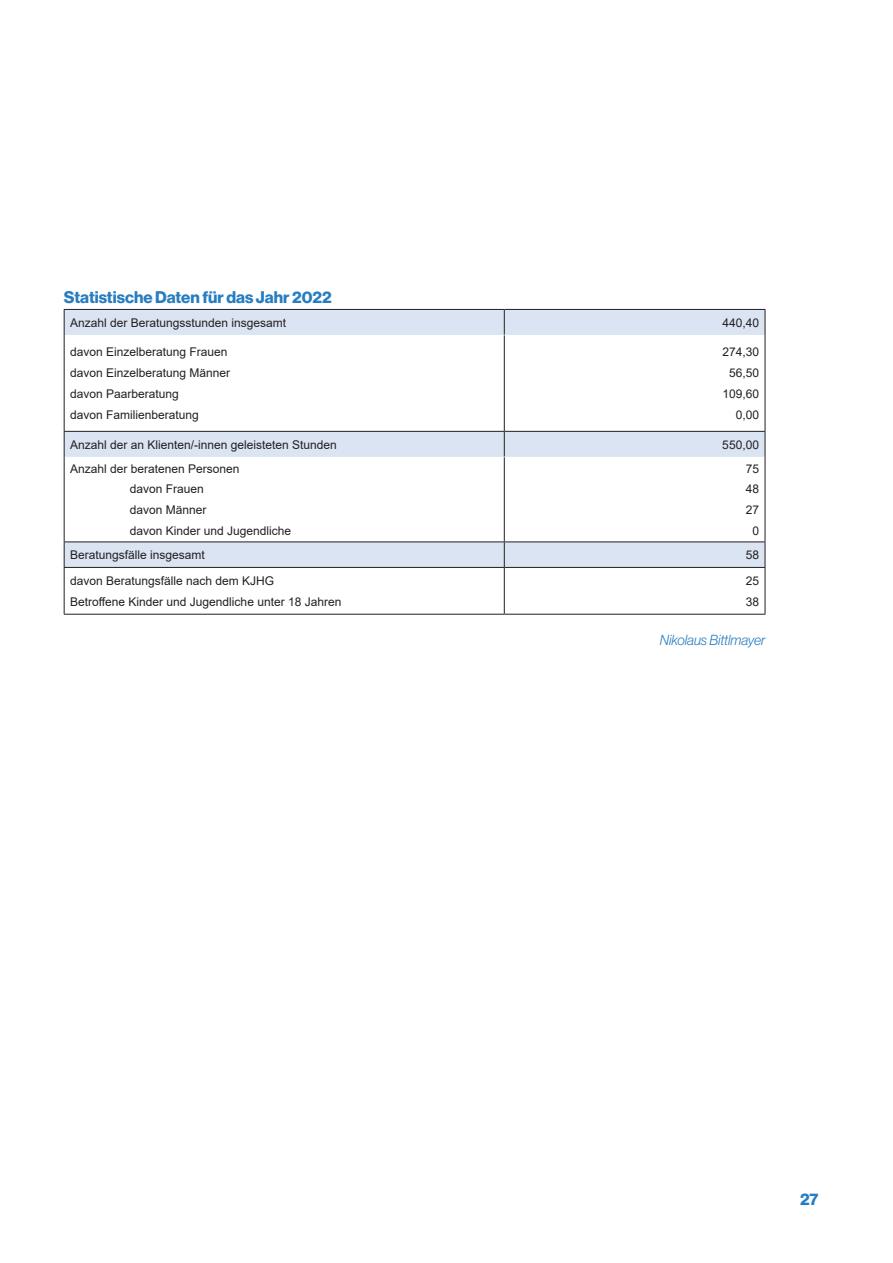
<style>
.page{position:relative;width:893px;height:1263px;background:#fff}
.page>*{position:absolute;margin:0;border:0;box-sizing:border-box;transform-origin:0 0}
.t1{font:16.5px "N Haas Grotesk DS Pro 75 Bd";color:#277dc1}
.t2{font:14.25px "N Haas Grotesk DS Pro 46 Lt It";color:#277dc1}
.t3{font:12px/20.9px "Arial";color:#231f20}
</style>
<div class="page">
<svg style="left:65px;top:310px;width:700px;height:257px"></svg>
<hr style="left:64px;top:309px;width:440px;height:1px;background:#231f20">
<svg style="left:64px;top:310px;width:1px;height:25px"></svg>
<hr style="left:504px;top:309px;width:261px;height:1px;background:#231f20">
<svg style="left:504px;top:310px;width:1px;height:25px"></svg>
<svg style="left:765px;top:310px;width:1px;height:25px"></svg>
<hr style="left:64px;top:335px;width:1px;height:96px;background:#231f20">
<hr style="left:504px;top:335px;width:1px;height:96px;background:#231f20">
<hr style="left:765px;top:335px;width:1px;height:96px;background:#231f20">
<hr style="left:64px;top:431px;width:440px;height:1px;background:#231f20">
<svg style="left:64px;top:432px;width:1px;height:25px"></svg>
<hr style="left:504px;top:431px;width:261px;height:1px;background:#231f20">
<svg style="left:504px;top:432px;width:1px;height:24px"></svg>
<svg style="left:765px;top:432px;width:1px;height:25px"></svg>
<hr style="left:64px;top:457px;width:1px;height:84px;background:#231f20">
<hr style="left:504px;top:457px;width:1px;height:84px;background:#231f20">
<hr style="left:765px;top:457px;width:1px;height:84px;background:#231f20">
<hr style="left:64px;top:541px;width:440px;height:1px;background:#231f20">
<svg style="left:64px;top:542px;width:1px;height:25px"></svg>
<hr style="left:504px;top:541px;width:261px;height:1px;background:#231f20">
<svg style="left:504px;top:542px;width:1px;height:25px"></svg>
<svg style="left:765px;top:542px;width:1px;height:25px"></svg>
<hr style="left:64px;top:567px;width:440px;height:1px;background:#231f20">
<hr style="left:64px;top:568px;width:1px;height:46px;background:#231f20">
<hr style="left:504px;top:567px;width:261px;height:1px;background:#231f20">
<hr style="left:504px;top:568px;width:1px;height:46px;background:#231f20">
<hr style="left:765px;top:568px;width:1px;height:46px;background:#231f20">
<hr style="left:64px;top:614px;width:440px;height:1px;background:#231f20">
<hr style="left:504px;top:614px;width:261px;height:1px;background:#231f20">
<h1 class="t1" style="left:64px;top:288px;width:269px">Statistische Daten für das Jahr 2022</h1>
<p class="t3" style="left:70px;top:312px;width:218px">Anzahl der Beratungsstunden insgesamt</p>
<p class="t3" style="left:722px;top:312px;width:38px">440,40</p>
<p class="t3" style="left:70px;top:342px;width:162px">davon Einzelberatung Frauen davon Einzelberatung Männer davon Paarberatung<br>davon Familienberatung</p>
<p class="t3" style="left:722px;top:342px;width:38px;text-align:right">274,30<br>56,50<br>109,60<br>0,00</p>
<p class="t3" style="left:70px;top:434px;width:268px">Anzahl der an Klienten/-innen geleisteten Stunden</p>
<p class="t3" style="left:722px;top:434px;width:38px">550,00</p>
<p class="t3" style="left:130px;top:458px;width:163px;text-indent:-60px">Anzahl der beratenen Personen<br>davon Frauen<br>davon Männer<br>davon Kinder und Jugendliche</p>
<p class="t3" style="left:746px;top:458px;width:15px;text-align:center">75<br>48<br>27<br>0</p>
<p class="t3" style="left:70px;top:544px;width:136px">Beratungsfälle insgesamt</p>
<p class="t3" style="left:746px;top:544px;width:15px">58</p>
<p class="t3" style="left:70px;top:570px;width:273px">davon Beratungsfälle nach dem KJHG<br>Betroffene Kinder und Jugendliche unter 18 Jahren</p>
<p class="t3" style="left:746px;top:570px;width:15px">25<br>38</p>
<p class="t2" style="left:660px;top:632px;width:107px">Nikolaus Bittlmayer</p>
<h1 class="t1" style="left:800px;top:1190px;width:20px">27</h1>
</div>
